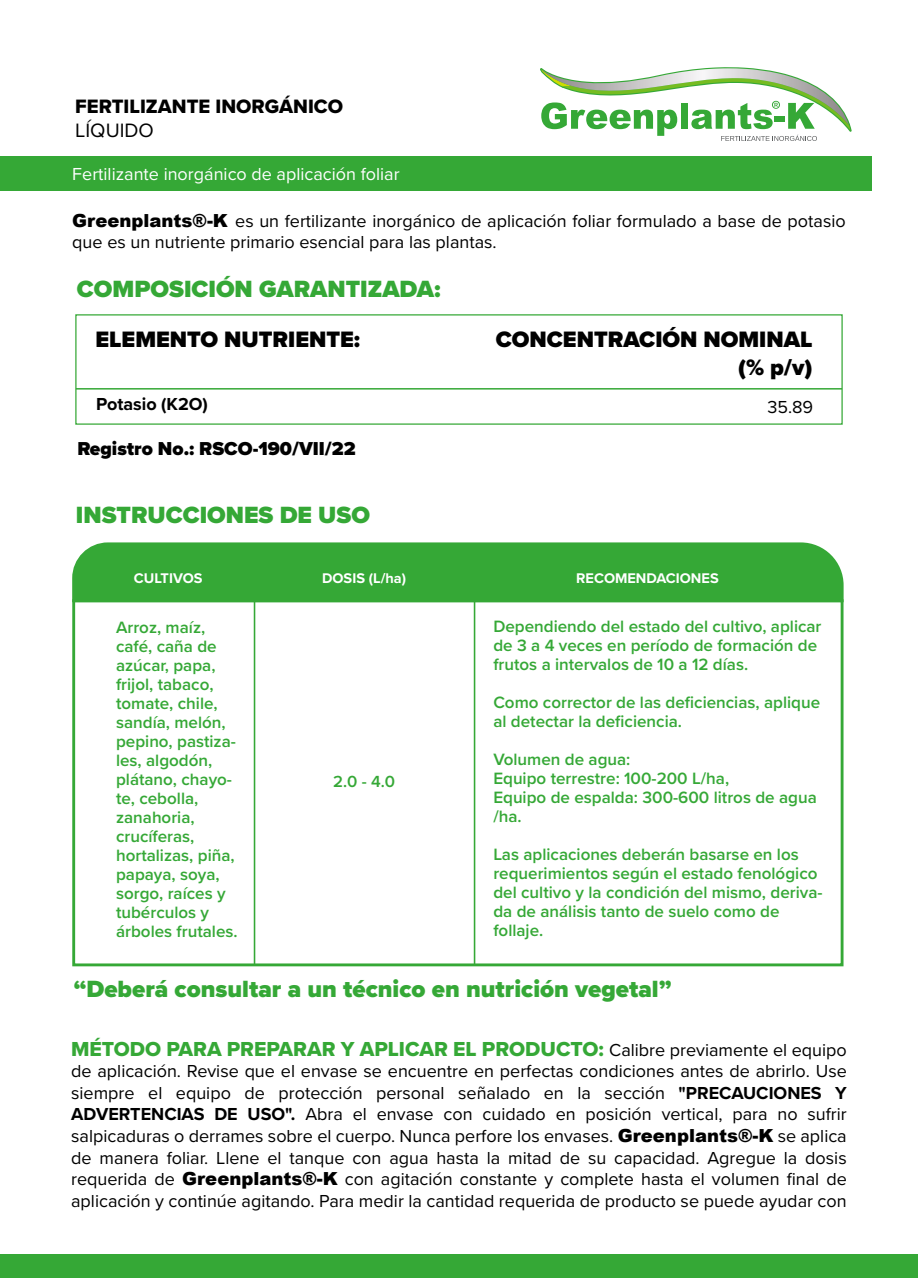
<style>
.page{position:relative;width:918px;height:1278px;background:#fff}
.page>*{position:absolute;margin:0;border:0;box-sizing:border-box;transform-origin:0 0}
.t1{font:900 24.3px "Proxima Nova";color:#35a836}
.t2{font:900 23.1px/27.8px "Proxima Nova";color:#000;text-align:right}
.t3{font:21px "Proxima Nova Extrabld";color:#35a836}
.t4{font:20.1px "Proxima Nova Extrabld";color:#000}
.t5{font:20.1px "Proxima Nova";color:#000}
.t6{font:900 19.35px "Proxima Nova";color:#000}
.t7{font:18px/21.6px "Proxima Nova";color:#000}
.t8{font:18px "Proxima Nova";color:#fff}
.t9{font:700 18px "Proxima Nova";color:#000}
.t10{font:600 16.95px/18.9px "Proxima Nova";color:#35a836}
.t11{font:600 16.65px "Proxima Nova";color:#35a836}
.t12{font:700 14.55px "Proxima Nova";color:#fff}
.s1{font-family:"Arial";font-weight:900}
.s2{font-family:"Proxima Nova";font-size:18px;color:#000}
.s3{font-weight:700}
</style>
<div class="page">
<div style="left:0;top:156px;width:872px;height:34px;background:#35a836"></div>
<div style="left:72px;top:542px;width:772px;height:57px;background:#35a836"></div>
<div style="left:72px;top:599px;width:772px;height:367px;border:3px solid #35a836"></div>
<hr style="left:254px;top:600px;width:1px;height:364px;background:#35a836">
<hr style="left:474px;top:600px;width:1px;height:364px;background:#35a836">
<div style="left:0;top:1253px;width:918px;height:24px;background:#35a836"></div>
<div style="left:75px;top:314px;width:768px;height:110px;border:1px solid #35a836"></div>
<hr style="left:76px;top:388px;width:766px;height:1px;background:#35a836">
<svg style="left:540px;top:67px;width:312px;height:74px"></svg>
<p class="t4" style="left:75px;top:91px;width:269px">FERTILIZANTE INORGÁNICO</p>
<p class="t5" style="left:75px;top:115px;width:80px">LÍQUIDO</p>
<p class="t8" style="left:72px;top:160px;width:329px">Fertilizante inorgánico de aplicación foliar</p>
<p class="t7" style="left:72px;top:209px;width:775px"><span class="s1">Greenplants®-K</span> es un fertilizante inorgánico de aplicación foliar formulado a base de potasio que es un nutriente primario esencial para las plantas.</p>
<h1 class="t1" style="left:77px;top:271px;width:365px">COMPOSICIÓN GARANTIZADA:</h1>
<p class="t2" style="left:95px;top:325px;width:266px">ELEMENTO NUTRIENTE:</p>
<p class="t9" style="left:96px;top:390px;width:113px">Potasio (K2O)</p>
<p class="t6" style="left:77px;top:434px;width:280px">Registro No.: RSCO-190/VII/22</p>
<h1 class="t1" style="left:76px;top:497px;width:296px">INSTRUCCIONES DE USO</h1>
<p class="t2" style="left:496px;top:325px;width:318px">CONCENTRACIÓN NOMINAL (% p/v)</p>
<p class="t7" style="left:767px;top:395px;width:47px">35.89</p>
<p class="t12" style="left:134px;top:567px;width:70px">CULTIVOS</p>
<p class="t12" style="left:322px;top:567px;width:85px">DOSIS (L/ha)</p>
<p class="t12" style="left:576px;top:567px;width:144px">RECOMENDACIONES</p>
<p class="t10" style="left:493px;top:616px;width:330px">Dependiendo del estado del cultivo, aplicar de 3 a 4 veces en período de formación de frutos a intervalos de 10 a 12 días.</p>
<p class="t10" style="left:493px;top:692px;width:328px">Como corrector de las deficiencias, aplique al detectar la deficiencia.</p>
<p class="t10" style="left:493px;top:749px;width:325px">Volumen de agua:<br>Equipo terrestre: 100-200 L/ha,<br>Equipo de espalda: 300-600 litros de agua /ha.</p>
<p class="t10" style="left:493px;top:844px;width:331px">Las aplicaciones deberán basarse en los requerimientos según el estado fenológico del cultivo y la condición del mismo, deriva&shy;da de análisis tanto de suelo como de follaje.</p>
<p class="t10" style="left:116px;top:617px;width:123px">Arroz, maíz, café, caña de azúcar, papa, frijol, tabaco, tomate, chile, sandía, melón, pepino, pastiza&shy;les, algodón, plátano, chayo&shy;te, cebolla, zanahoria, crucíferas, hortalizas, piña, papaya, soya, sorgo, raíces y tubérculos y árboles frutales.</p>
<p class="t11" style="left:333px;top:769px;width:63px">2.0 - 4.0</p>
<h1 class="t1" style="left:74px;top:970px;width:599px">“Deberá consultar a un técnico en nutrición vegetal”</h1>
<p class="t3" style="left:71px;top:1032px;width:777px">MÉTODO PARA PREPARAR Y APLICAR EL PRODUCTO: <span class="s2">Calibre previamente el equipo</span></p>
<p class="t7" style="left:71px;top:1059px;width:777px;text-align:justify">de aplicación. Revise que el envase se encuentre en perfectas condiciones antes de abrirlo. Use siempre el equipo de protección personal señalado en la sección <span class="s3">"PRECAUCIONES Y ADVERTENCIAS DE USO".</span> Abra el envase con cuidado en posición vertical, para no sufrir salpicaduras o derrames sobre el cuerpo. Nunca perfore los envases. <span class="s1">Greenplants®-K</span> se aplica de manera foliar. Llene el tanque con agua hasta la mitad de su capacidad. Agregue la dosis requerida de <span class="s1">Greenplants®-K</span> con agitación constante y complete hasta el volumen final de aplicación y continúe agitando. Para medir la cantidad requerida de producto se puede ayudar con</p>
</div>
